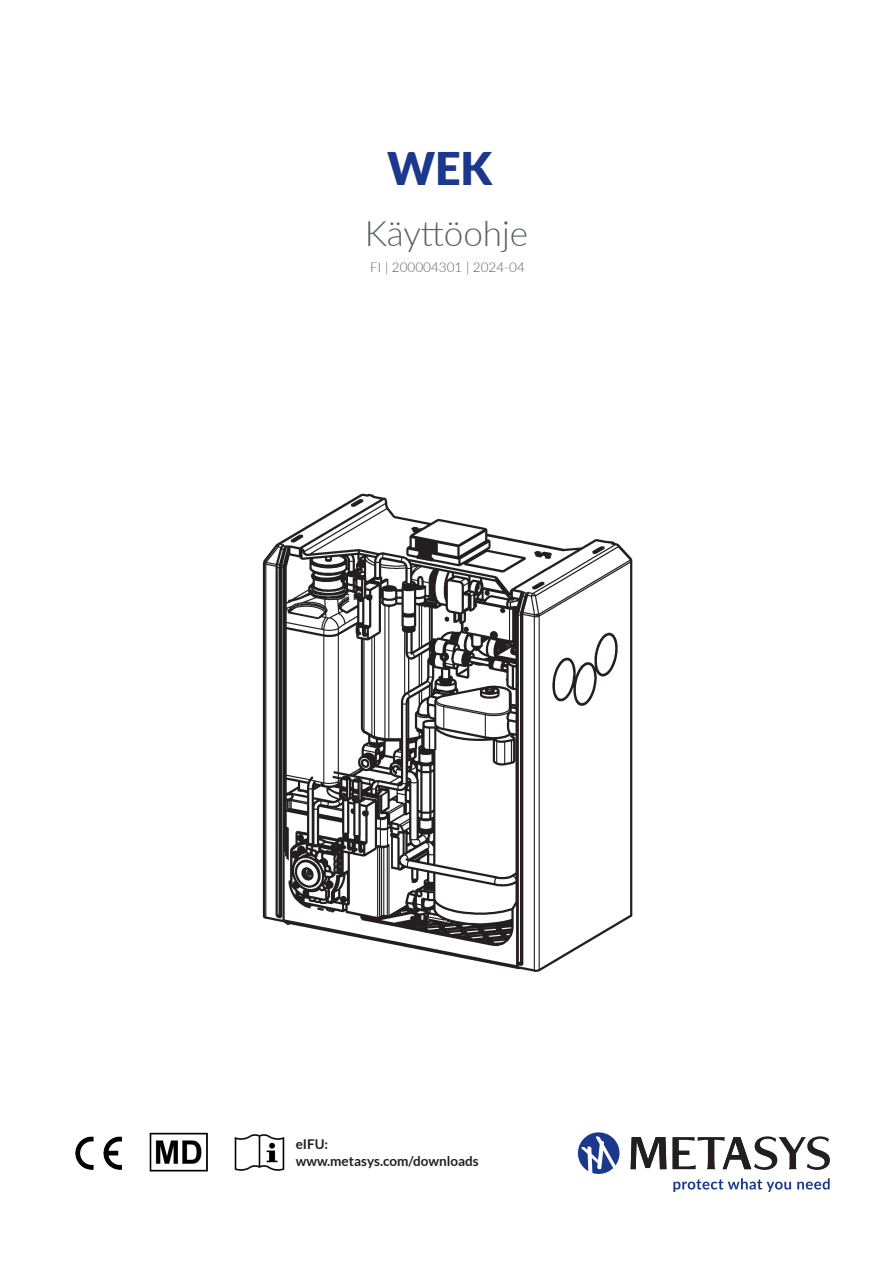
<style>
.page{position:relative;width:893px;height:1263px;background:#fff}
.page>*{position:absolute;margin:0;border:0;box-sizing:border-box;transform-origin:0 0}
.t1{font:900 45px "Lato";color:#1b388c}
.t2{font:300 35.1px "Lato";color:#5d6067}
.text_fett{font:700 13.5px/16.5px "Lato";color:#231f20}
.text{font:300 13.5px "Lato";color:#5d6067}
</style>
<div class="page">
<img style="left:76px;top:1136px;width:46px;height:33px">
<img style="left:149px;top:1132px;width:59px;height:40px">
<img style="left:234px;top:1134px;width:51px;height:37px">
<svg style="left:672px;top:1136px;width:158px;height:34px"></svg>
<svg style="left:631px;top:1137px;width:35px;height:32px"></svg>
<svg style="left:578px;top:1132px;width:42px;height:42px"></svg>
<svg style="left:673px;top:1178px;width:118px;height:14px"></svg>
<svg style="left:797px;top:1178px;width:33px;height:11px"></svg>
<img style="left:262px;top:493px;width:371px;height:479px">
<p class="t1" style="left:387px;top:142px;width:107px">WEK</p>
<p class="t2" style="left:365px;top:209px;width:165px">Käyttöohje</p>
<p class="text" style="left:370px;top:258px;width:156px">FI | 200004301 | 2024-04</p>
<p class="text_fett" style="left:296px;top:1136px;width:185px">eIFU: www.metasys.com/downloads</p>
</div>
